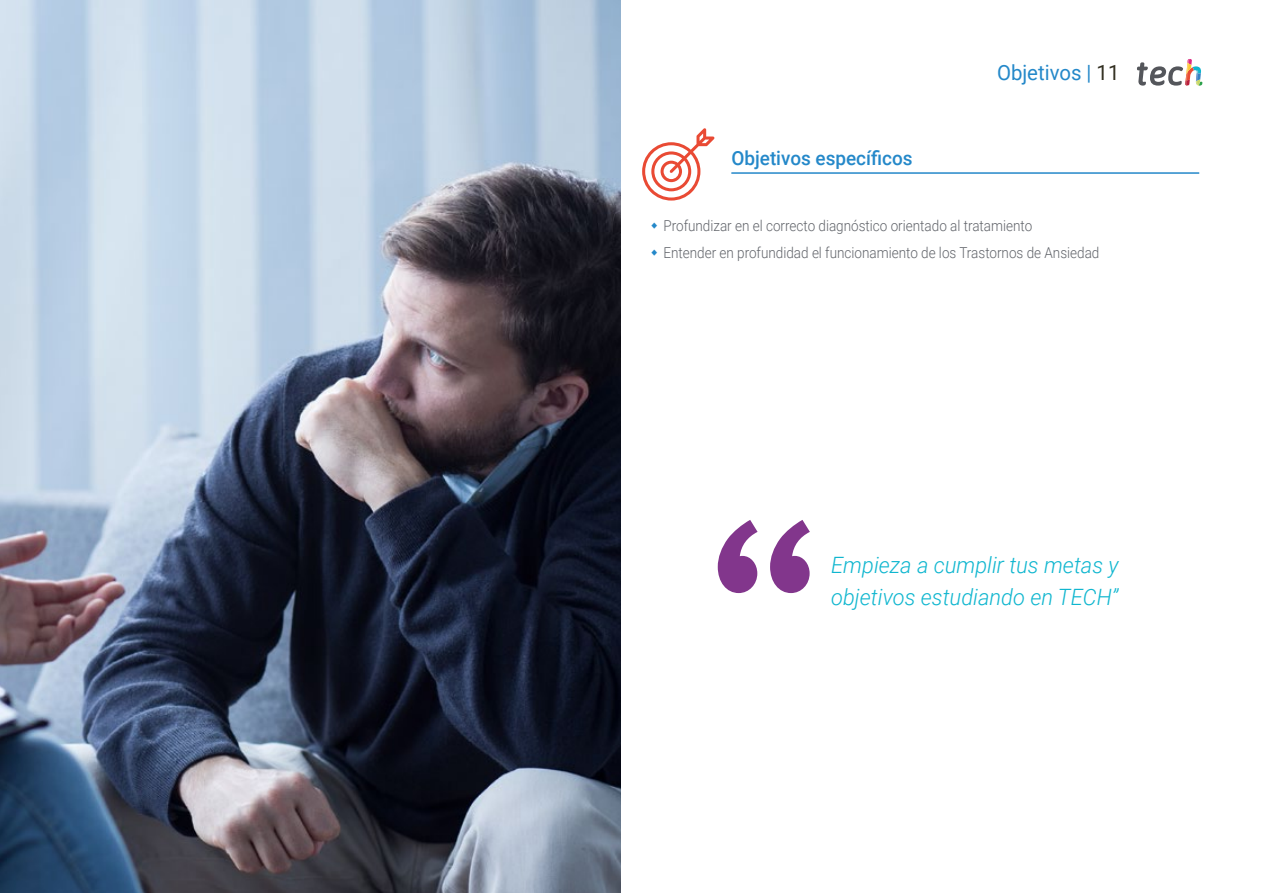
<style>
.page{position:relative;width:1263px;height:893px;background:#fff}
.page>*{position:absolute;margin:0;border:0;box-sizing:border-box;transform-origin:0 0}
.t1{font:italic 300 22.5px/31.5px "Roboto";color:#0fb6cf}
.t2{font:21px "Roboto";color:#2488c9}
.t3{font:500 19.5px "Roboto";color:#2488c9}
.t4{font:300 15px/26.7px "Roboto";color:#61646a;scale:.9 1}
.s1{color:#312e20}
</style>
<div class="page">
<img style="left:0;top:0;width:621px;height:893px">
<svg style="left:1137px;top:59px;width:65px;height:27px"></svg>
<svg style="left:718px;top:520px;width:92px;height:73px"></svg>
<svg style="left:642px;top:128px;width:72px;height:73px"></svg>
<hr style="left:731px;top:173px;width:468px;height:1px;background:#2488c9">
<h3 class="t3" style="left:731px;top:144px;width:183px">Objetivos específicos</h3>
<h2 class="t2" style="left:997px;top:57px;width:124px">Objetivos | <span class="s1">11</span></h2>
<p class="t4" style="left:663px;top:212px;width:486px">Profundizar en el correcto diagnóstico orientado al tratamiento<br>Entender en profundidad el funcionamiento de los Trastornos de Ansiedad</p>
<h1 class="t1" style="left:831px;top:548px;width:289px">Empieza a cumplir tus metas y objetivos estudiando en TECH”</h1>
</div>
